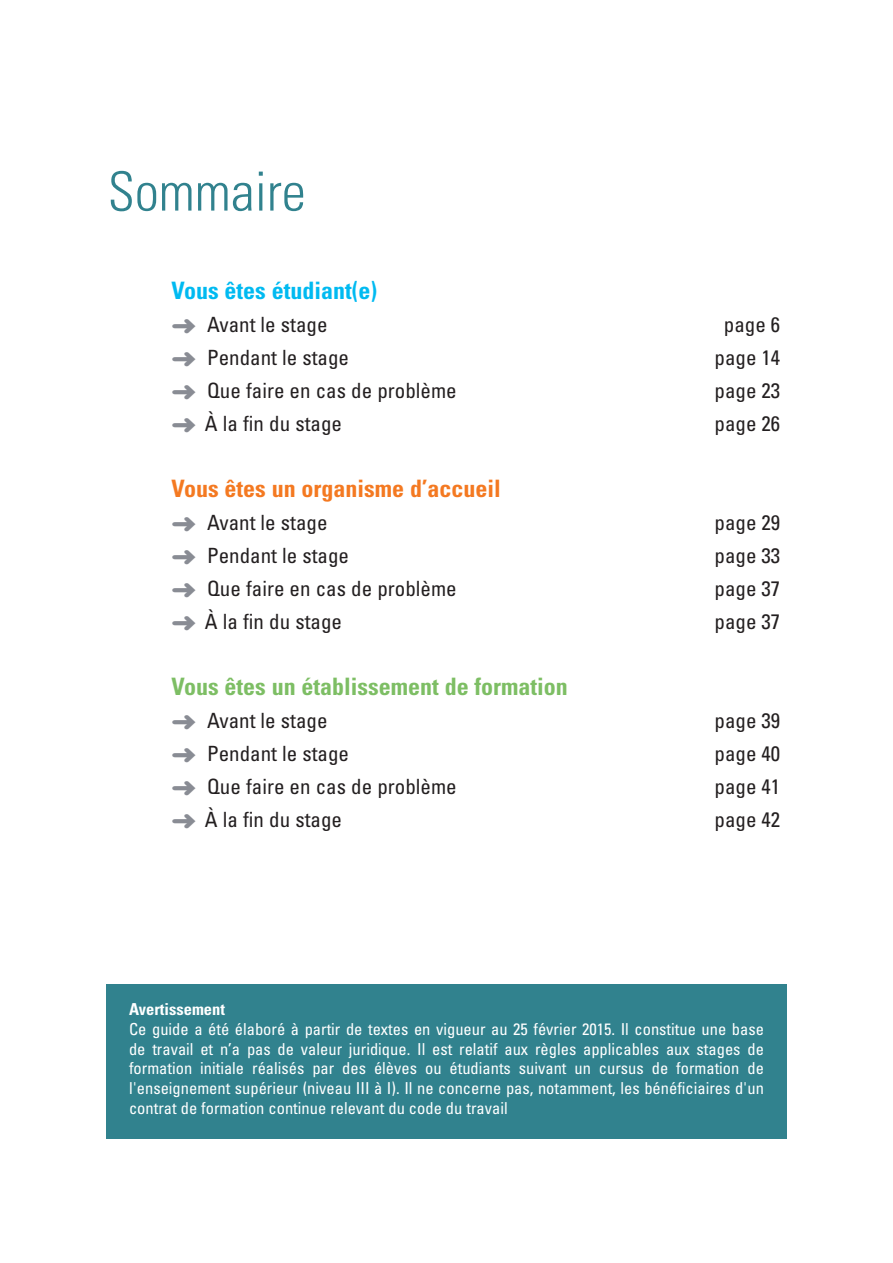
<style>
.page{position:relative;width:893px;height:1263px;background:#fff}
.page>*{position:absolute;margin:0;border:0;box-sizing:border-box;transform-origin:0 0}
.t1{font:300 condensed 54px "Univers";color:#31828e}
.t2{font:700 condensed 24px "Univers";color:#7dbe64}
.t3{font:700 condensed 24px "Univers";color:#f47921}
.t4{font:700 condensed 24px "Univers";color:#00baf1}
.t5{font:condensed 21px "Univers";color:#231f20}
.t6{font:condensed 16.5px/19.8px "Univers";color:#fff;text-align:justify}
.t7{font:700 condensed 16.5px "Univers";color:#fff}
.s1{color:#898c94}
</style>
<div class="page">
<div style="left:106px;top:984px;width:681px;height:154px;background:#31828e"></div>
<h1 class="t1" style="left:108px;top:172px;width:199px">Sommaire</h1>
<h2 class="t4" style="left:172px;top:282px;width:207px">Vous êtes étudiant(e)</h2>
<p class="t5" style="left:172px;top:317px;width:158px"><span class="s1">➜</span> Avant le stage</p>
<p class="t5" style="left:724px;top:317px;width:58px">page 6</p>
<p class="t5" style="left:172px;top:350px;width:179px"><span class="s1">➜</span> Pendant le stage</p>
<p class="t5" style="left:714px;top:350px;width:67px">page 14</p>
<p class="t5" style="left:172px;top:383px;width:287px"><span class="s1">➜</span> Que faire en cas de problème</p>
<p class="t5" style="left:714px;top:383px;width:67px">page 23</p>
<p class="t5" style="left:172px;top:416px;width:172px"><span class="s1">➜</span> À la fin du stage</p>
<p class="t5" style="left:714px;top:416px;width:67px">page 26</p>
<h2 class="t3" style="left:172px;top:480px;width:331px">Vous êtes un organisme d’accueil</h2>
<p class="t5" style="left:172px;top:515px;width:158px"><span class="s1">➜</span> Avant le stage</p>
<p class="t5" style="left:714px;top:515px;width:67px">page 29</p>
<p class="t5" style="left:172px;top:548px;width:179px"><span class="s1">➜</span> Pendant le stage</p>
<p class="t5" style="left:714px;top:548px;width:67px">page 33</p>
<p class="t5" style="left:172px;top:581px;width:287px"><span class="s1">➜</span> Que faire en cas de problème</p>
<p class="t5" style="left:714px;top:581px;width:67px">page 37</p>
<p class="t5" style="left:172px;top:614px;width:172px"><span class="s1">➜</span> À la fin du stage</p>
<p class="t5" style="left:714px;top:614px;width:67px">page 37</p>
<h2 class="t2" style="left:172px;top:678px;width:398px">Vous êtes un établissement de formation</h2>
<p class="t5" style="left:172px;top:713px;width:158px"><span class="s1">➜</span> Avant le stage</p>
<p class="t5" style="left:714px;top:713px;width:67px">page 39</p>
<p class="t5" style="left:172px;top:746px;width:179px"><span class="s1">➜</span> Pendant le stage</p>
<p class="t5" style="left:714px;top:746px;width:67px">page 40</p>
<p class="t5" style="left:172px;top:779px;width:287px"><span class="s1">➜</span> Que faire en cas de problème</p>
<p class="t5" style="left:714px;top:779px;width:67px">page 41</p>
<p class="t5" style="left:172px;top:812px;width:172px"><span class="s1">➜</span> À la fin du stage</p>
<p class="t5" style="left:714px;top:812px;width:67px">page 42</p>
<p class="t7" style="left:129px;top:1003px;width:97px">Avertissement</p>
<p class="t6" style="left:129px;top:1020px;width:636px">Ce guide a été élaboré à partir de textes en vigueur au 25 février 2015. Il constitue une base de travail et n’a pas de valeur juridique. Il est relatif aux règles applicables aux stages de formation initiale réalisés par des élèves ou étudiants suivant un cursus de formation de l'enseignement supérieur (niveau III à I). Il ne concerne pas, notamment, les bénéficiaires d'un contrat de formation continue relevant du code du travail</p>
</div>
